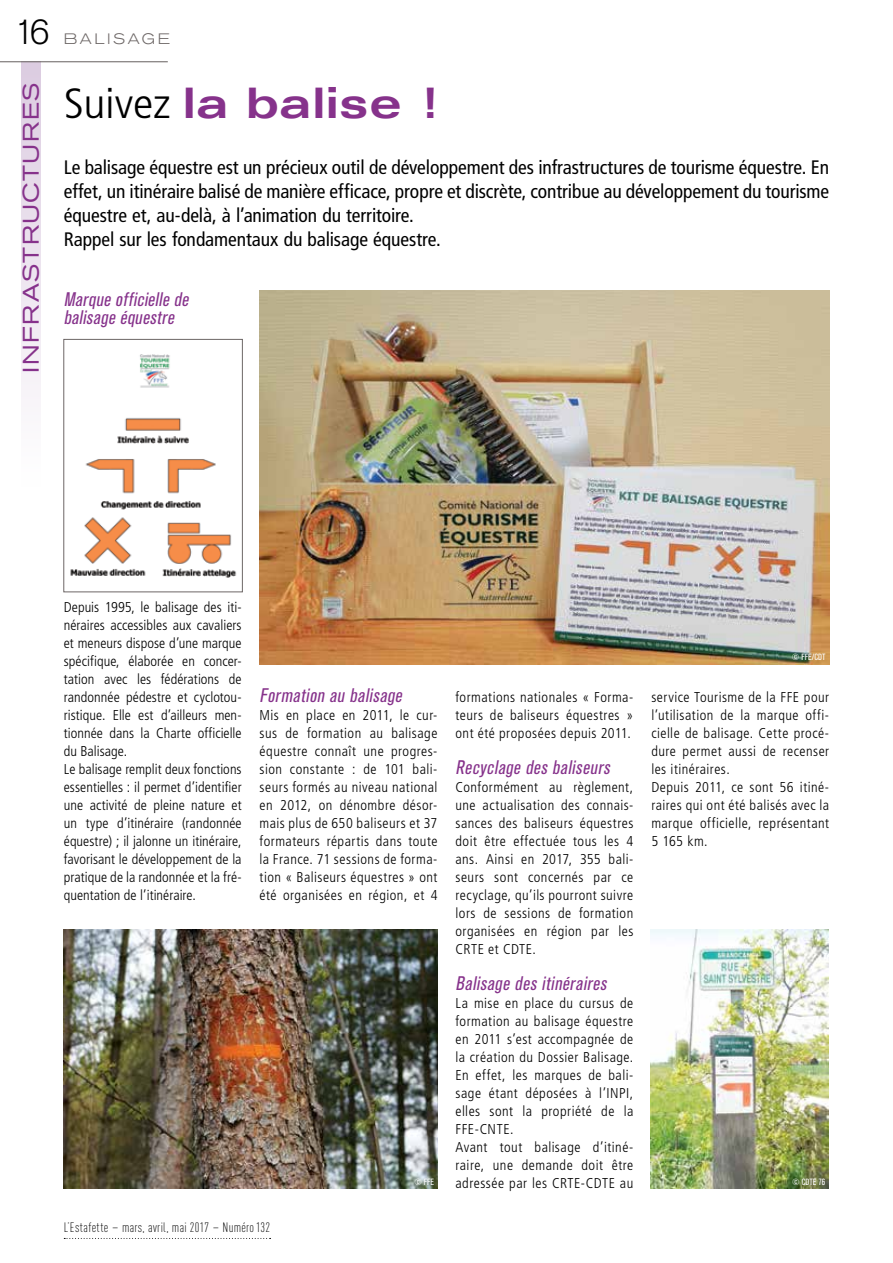
<style>
.page{position:relative;width:893px;height:1263px;background:#fff}
.page>*{position:absolute;margin:0;border:0;box-sizing:border-box;transform-origin:0 0}
.t1{font:700 expanded 42.3px "Univers";letter-spacing:.005em;color:#86328b;scale:1.05 1}
.t2{font:300 34.5px "Akzidenz Grotesk BQ";color:#000}
.t3{font:expanded 22.5px "Akzidenz Grotesk BQ";letter-spacing:.065em;color:#86328b}
.t4{font:condensed 19.5px/24px "Frutiger LT Std";letter-spacing:-.005em;color:#000}
.t5{font:italic condensed 19.5px/18px "Akzidenz Grotesk BQ";color:#86328b}
.t6{font:300 expanded 15px "Akzidenz Grotesk BQ";letter-spacing:.17em;color:#6d6766}
.t7{font:300 condensed 14.25px/18px "Frutiger LT Std";letter-spacing:.03em;color:#000;text-align:justify}
.t8{font:300 condensed 14.25px/18px "Frutiger LT Std";letter-spacing:.005em;color:#000}
.t9{font:300 13.5px "DIN Cond";letter-spacing:.025em;color:#000}
.t10{font:condensed 9px "Akzidenz Grotesk BQ";letter-spacing:.005em;color:#fff}
.s1{font-family:"Frutiger LT Std";font-weight:300;font-stretch:condensed;color:#000}
.s2{font-size:15px}
</style>
<div class="page">
<div style="left:21px;top:62px;width:20px;height:425px;background:linear-gradient(to bottom,#dccce1,#fff)"></div>
<hr style="left:0;top:61px;width:168px;height:1px;background:#6d6766">
<svg style="left:64px;top:1238px;width:207px;height:1px"></svg>
<img style="left:651px;top:930px;width:177px;height:258px">
<img style="left:260px;top:290px;width:569px;height:374px">
<img style="left:70px;top:354px;width:167px;height:224px">
<div style="left:64px;top:339px;width:179px;height:253px;border:1px solid #6d6766"></div>
<img style="left:63px;top:930px;width:374px;height:258px">
<h2 class="t2" style="left:14px;top:12px;width:37px">16</h2>
<h3 class="t3" style="left:18px;top:373px;width:291px;rotate:-90deg">INFRASTRUCTURES</h3>
<p class="t6" style="left:64px;top:30px;width:108px">BALISAGE</p>
<h1 class="t1" style="left:64px;top:79px;width:362px"><span class="s1">Suivez</span> la balise !</h1>
<p class="t4" style="left:64px;top:155px;width:767px">Le balisage équestre est un précieux outil de développement des infrastructures de tourisme équestre. En effet, un itinéraire balisé de manière efficace, propre et discrète, contribue au développement du tourisme équestre et, au-delà, à l’animation du territoire.<br>Rappel sur les fondamentaux du balisage équestre.</p>
<h3 class="t5" style="left:64px;top:291px;width:130px">Marque officielle de balisage équestre</h3>
<p class="t8" style="left:64px;top:598px;width:179px">Depuis 1995, le balisage des iti&shy;néraires accessibles aux cavaliers et meneurs dispose d’une marque spécifique, élaborée en concer&shy;tation avec les fédérations de randonnée pédestre et cyclotou&shy;ristique. Elle est d’ailleurs men&shy;tionnée dans la Charte officielle du Balisage.<br>Le balisage remplit deux fonctions essentielles : il permet d’identifier une activité de pleine nature et un type d’itinéraire (randonnée équestre) ; il jalonne un itinéraire, favorisant le développement de la pratique de la randonnée et la fré&shy;quentation de l’itinéraire.</p>
<p class="t10" style="left:792px;top:652px;width:35px">© FFE/CDT</p>
<h3 class="t5" style="left:260px;top:687px;width:148px">Formation au balisage</h3>
<p class="t7" style="left:260px;top:706px;width:179px">Mis en place en 2011, le cur&shy;sus de formation au balisage équestre connaît une progres&shy;sion constante : de 101 bali&shy;seurs formés au niveau national en 2012, on dénombre désor&shy;mais plus de 650 baliseurs et 37 formateurs répartis dans toute la France. 71 sessions de forma&shy;tion « Baliseurs équestres » ont été organisées en région, et 4</p>
<p class="t7" style="left:455px;top:688px;width:179px">formations nationales « Forma&shy;teurs de baliseurs équestres » ont été proposées depuis 2011.</p>
<h3 class="t5" style="left:455px;top:759px;width:160px">Recyclage des baliseurs</h3>
<p class="t7" style="left:455px;top:778px;width:179px">Conformément au règlement, une actualisation des connais&shy;sances des baliseurs équestres doit être effectuée tous les 4 ans. Ainsi en 2017, 355 bali&shy;seurs sont concernés par ce recyclage, qu’ils pourront suivre lors de sessions de formation organisées en région par les CRTE et CDTE.</p>
<h3 class="t5" style="left:455px;top:975px;width:156px">Balisage des itinéraires</h3>
<p class="t7" style="left:455px;top:994px;width:179px;text-align:left">La mise en place du cursus de formation au balisage équestre en 2011 s’est accompagnée de la création du Dossier Balisage.<br>En effet, les marques de bali&shy;sage étant déposées à l’INPI, elles sont la propriété de la<br>FFE-CNTE.<br>Avant tout balisage d’itiné&shy;raire, une demande doit être adressée par les CRTE-CDTE au</p>
<p class="t7" style="left:651px;top:688px;width:179px;text-align:left">service Tourisme de la FFE pour l’utilisation de la marque offi&shy;cielle de balisage. Cette procé&shy;dure permet aussi de recenser les itinéraires.<br>Depuis 2011, ce sont 56 itiné&shy;raires qui ont été balisés avec la marque officielle, représentant<br>5 165 km.</p>
<p class="t10" style="left:414px;top:1177px;width:21px">© FFE</p>
<p class="t10" style="left:792px;top:1177px;width:34px">© CDTE 76</p>
<p class="t9" style="left:64px;top:1220px;width:208px">L’Estafette <span class="s2">–</span> mars, avril, mai 2017 <span class="s2">–</span> Numéro132</p>
</div>
